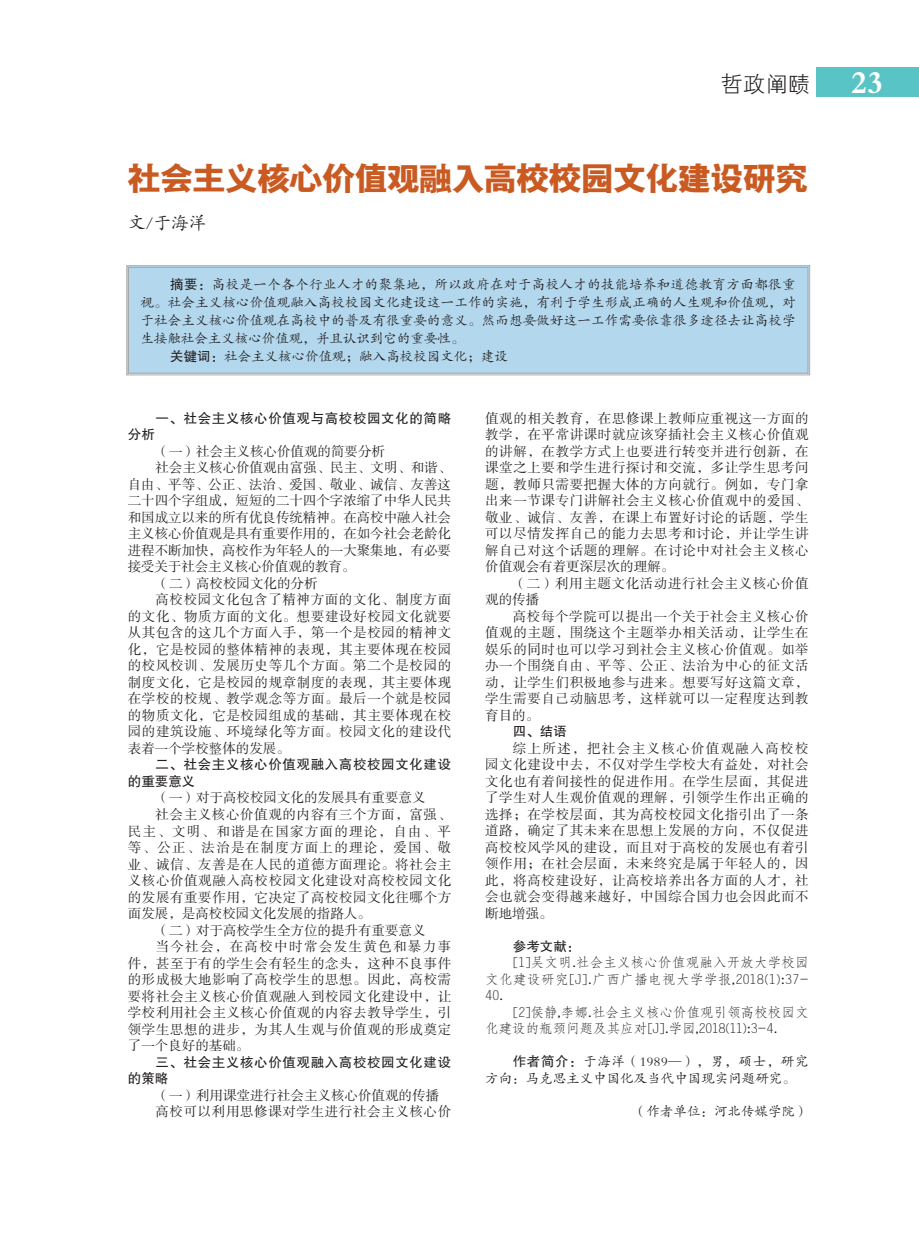
<style>
.page{position:relative;width:919px;height:1238px;background:#fff}
.page>*{position:absolute;margin:0;border:0;box-sizing:border-box;transform-origin:0 0}
.t1{font:33px "FZYDCHJW GB1 0";letter-spacing:-.02em;color:#c95a22}
.t2{font:22.5px "FZXH1 K GBK1 0";color:#231f20}
.t3{font:18px "FZKTK GBK1 0";color:#231f20}
.t4{font:13.5px/16.5px "FZSSK GBK1 0";letter-spacing:.045em;color:#231f20;text-align:justify}
.t5{font:13.5px/16.5px "FZKTK GBK1 0";letter-spacing:.01em;color:#231f20}
.t6{font:13.5px "FZSSK GBK1 0";letter-spacing:-.005em;color:#231f20}
.t7{font:13.5px/16.5px "FZFSK GBK1 0";letter-spacing:.015em;color:#231f20;text-align:justify}
.t8{font:13.5px "FZSSK GBK1 0";color:#231f20}
.t9{font:13.5px/16.5px "FZHTK GBK1 0";letter-spacing:.045em;color:#231f20}
.t10{font:13.5px "FZKTK GBK1 0";letter-spacing:.03em;color:#231f20}
.t11{font:13.5px "FZSSK GBK1 0";letter-spacing:.09em;color:#231f20}
.t12{font:13.5px "FZSSK GBK1 0";letter-spacing:.1em;color:#231f20}
.t13{font:13.5px "FZSSK GBK1 0";letter-spacing:-.01em;color:#231f20}
.s1{font-family:"FZDBSK GBK1 0";font-size:33px;color:#fff}
.s2{font-family:"FZHTK GBK1 0"}
</style>
<div class="page">
<div style="left:816px;top:68px;width:102px;height:29px;background:#59c4c6"></div>
<svg style="left:126px;top:265px;width:684px;height:110px;background:#b3d5ea"></svg>
<h2 class="t2" style="left:720px;top:71px;width:165px">哲政阐赜 <span class="s1">23</span></h2>
<h1 class="t1" style="left:128px;top:160px;width:681px">社会主义核心价值观融入高校校园文化建设研究</h1>
<h3 class="t3" style="left:128px;top:213px;width:80px">文/于海洋</h3>
<p class="t10" style="left:170px;top:277px;width:627px"><span class="s2">摘要：</span>高校是一个各个行业人才的聚集地，所以政府在对于高校人才的技能培养和道德教育方面都很重</p>
<p class="t5" style="left:140px;top:294px;width:656px">视。社会主义核心价值观融入高校校园文化建设这一工作的实施，有利于学生形成正确的人生观和价值观，对</p>
<p class="t5" style="left:140px;top:312px;width:656px">于社会主义核心价值观在高校中的普及有很重要的意义。然而想要做好这一工作需要依靠很多途径去让高校学</p>
<p class="t5" style="left:140px;top:330px;width:325px">生接触社会主义核心价值观，并且认识到它的重要性。</p>
<p class="t5" style="left:170px;top:348px;width:339px"><span class="s2">关键词：</span>社会主义核心价值观；融入高校校园文化；建设</p>
<p class="t9" style="left:155px;top:410px;width:297px">一、社会主义核心价值观与高校校园文化的简略</p>
<p class="t9" style="left:128px;top:427px;width:28px">分析</p>
<p class="t8" style="left:155px;top:444px;width:231px">（一）社会主义核心价值观的简要分析</p>
<p class="t6" style="left:155px;top:460px;width:297px">社会主义核心价值观由富强、民主、文明、和谐、</p>
<p class="t6" style="left:128px;top:477px;width:325px">自由、平等、公正、法治、爱国、敬业、诚信、友善这</p>
<p class="t6" style="left:128px;top:493px;width:325px">二十四个字组成，短短的二十四个字浓缩了中华人民共</p>
<p class="t6" style="left:128px;top:510px;width:325px">和国成立以来的所有优良传统精神。在高校中融入社会</p>
<p class="t6" style="left:128px;top:526px;width:325px">主义核心价值观是具有重要作用的，在如今社会老龄化</p>
<p class="t6" style="left:128px;top:543px;width:325px">进程不断加快，高校作为年轻人的一大聚集地，有必要</p>
<p class="t13" style="left:128px;top:559px;width:229px">接受关于社会主义核心价值观的教育。</p>
<p class="t8" style="left:155px;top:576px;width:163px">（二）高校校园文化的分析</p>
<p class="t4" style="left:155px;top:592px;width:297px">高校校园文化包含了精神方面的文化、制度方面</p>
<p class="t4" style="left:128px;top:608px;width:325px">的文化、物质方面的文化。想要建设好校园文化就要</p>
<p class="t4" style="left:128px;top:625px;width:325px">从其包含的这几个方面入手，第一个是校园的精神文</p>
<p class="t4" style="left:128px;top:641px;width:325px">化，它是校园的整体精神的表现，其主要体现在校园</p>
<p class="t4" style="left:128px;top:658px;width:325px">的校风校训、发展历史等几个方面。第二个是校园的</p>
<p class="t4" style="left:128px;top:674px;width:325px">制度文化，它是校园的规章制度的表现，其主要体现</p>
<p class="t4" style="left:128px;top:691px;width:325px">在学校的校规、教学观念等方面。最后一个就是校园</p>
<p class="t4" style="left:128px;top:707px;width:325px">的物质文化，它是校园组成的基础，其主要体现在校</p>
<p class="t4" style="left:128px;top:724px;width:325px">园的建筑设施、环境绿化等方面。校园文化的建设代</p>
<p class="t8" style="left:128px;top:741px;width:163px">表着一个学校整体的发展。</p>
<p class="t9" style="left:128px;top:757px;width:325px;text-indent:28px">二、社会主义核心价值观融入高校校园文化建设的重要意义</p>
<p class="t8" style="left:155px;top:790px;width:271px">（一）对于高校校园文化的发展具有重要意义</p>
<p class="t4" style="left:155px;top:806px;width:297px">社会主义核心价值观的内容有三个方面，富强、</p>
<p class="t11" style="left:128px;top:823px;width:325px">民主、文明、和谐是在国家方面的理论，自由、平</p>
<p class="t11" style="left:128px;top:840px;width:325px">等、公正、法治是在制度方面上的理论，爱国、敬</p>
<p class="t4" style="left:128px;top:856px;width:325px">业、诚信、友善是在人民的道德方面理论。将社会主</p>
<p class="t4" style="left:128px;top:872px;width:325px">义核心价值观融入高校校园文化建设对高校校园文化</p>
<p class="t4" style="left:128px;top:889px;width:325px">的发展有重要作用，它决定了高校校园文化往哪个方</p>
<p class="t8" style="left:128px;top:906px;width:244px">面发展，是高校校园文化发展的指路人。</p>
<p class="t8" style="left:155px;top:922px;width:271px">（二）对于高校学生全方位的提升有重要意义</p>
<p class="t12" style="left:155px;top:939px;width:297px">当今社会，在高校中时常会发生黄色和暴力事</p>
<p class="t4" style="left:128px;top:955px;width:325px">件，甚至于有的学生会有轻生的念头，这种不良事件</p>
<p class="t4" style="left:128px;top:971px;width:325px">的形成极大地影响了高校学生的思想。因此，高校需</p>
<p class="t4" style="left:128px;top:988px;width:325px">要将社会主义核心价值观融入到校园文化建设中，让</p>
<p class="t4" style="left:128px;top:1004px;width:325px">学校利用社会主义核心价值观的内容去教导学生，引</p>
<p class="t4" style="left:128px;top:1021px;width:325px">领学生思想的进步，为其人生观与价值观的形成奠定</p>
<p class="t8" style="left:128px;top:1037px;width:123px">了一个良好的基础。</p>
<p class="t9" style="left:128px;top:1054px;width:325px;text-indent:28px">三、社会主义核心价值观融入高校校园文化建设的策略</p>
<p class="t4" style="left:155px;top:1087px;width:297px">（一）利用课堂进行社会主义核心价值观的传播高校可以利用思修课对学生进行社会主义核心价</p>
<p class="t4" style="left:485px;top:410px;width:325px">值观的相关教育，在思修课上教师应重视这一方面的教学，在平常讲课时就应该穿插社会主义核心价值观的讲解，在教学方式上也要进行转变并进行创新，在课堂之上要和学生进行探讨和交流，多让学生思考问题，教师只需要把握大体的方向就行。例如，专门拿出来一节课专门讲解社会主义核心价值观中的爱国、敬业、诚信、友善，在课上布置好讨论的话题，学生可以尽情发挥自己的能力去思考和讨论，并让学生讲解自己对这个话题的理解。在讨论中对社会主义核心价值观会有着更深层次的理解。</p>
<p class="t4" style="left:485px;top:575px;width:325px;text-indent:28px">（二）利用主题文化活动进行社会主义核心价值观的传播</p>
<p class="t4" style="left:485px;top:608px;width:325px;text-indent:28px">高校每个学院可以提出一个关于社会主义核心价值观的主题，围绕这个主题举办相关活动，让学生在娱乐的同时也可以学习到社会主义核心价值观。如举办一个围绕自由、平等、公正、法治为中心的征文活动，让学生们积极地参与进来。想要写好这篇文章，学生需要自己动脑思考，这样就可以一定程度达到教育目的。</p>
<p class="t9" style="left:513px;top:724px;width:55px">四、结语</p>
<p class="t4" style="left:485px;top:740px;width:325px;text-indent:28px">综上所述，把社会主义核心价值观融入高校校园文化建设中去，不仅对学生学校大有益处，对社会文化也有着间接性的促进作用。在学生层面，其促进了学生对人生观价值观的理解，引领学生作出正确的选择；在学校层面，其为高校校园文化指引出了一条道路，确定了其未来在思想上发展的方向，不仅促进高校校风学风的建设，而且对于高校的发展也有着引领作用；在社会层面，未来终究是属于年轻人的，因此，将高校建设好，让高校培养出各方面的人才，社会也就会变得越来越好，中国综合国力也会因此而不断地增强。</p>
<p class="t9" style="left:513px;top:938px;width:69px">参考文献：</p>
<p class="t7" style="left:485px;top:954px;width:325px;text-indent:28px">[1]吴文明.社会主义核心价值观融入开放大学校园文化建设研究[J].广西广播电视大学学报,2018(1):37- 40.</p>
<p class="t7" style="left:485px;top:1004px;width:325px;text-indent:28px">[2]侯静,李娜.社会主义核心价值观引领高校校园文化建设的瓶颈问题及其应对[J].学园,2018(11):3-4.</p>
<p class="t5" style="left:485px;top:1053px;width:325px;text-indent:28px"><span class="s2">作者简介：</span>于海洋（1989—），男，硕士，研究方向：马克思主义中国化及当代中国现实问题研究。</p>
<p class="t5" style="left:633px;top:1103px;width:177px">（作者单位：河北传媒学院）</p>
</div>
